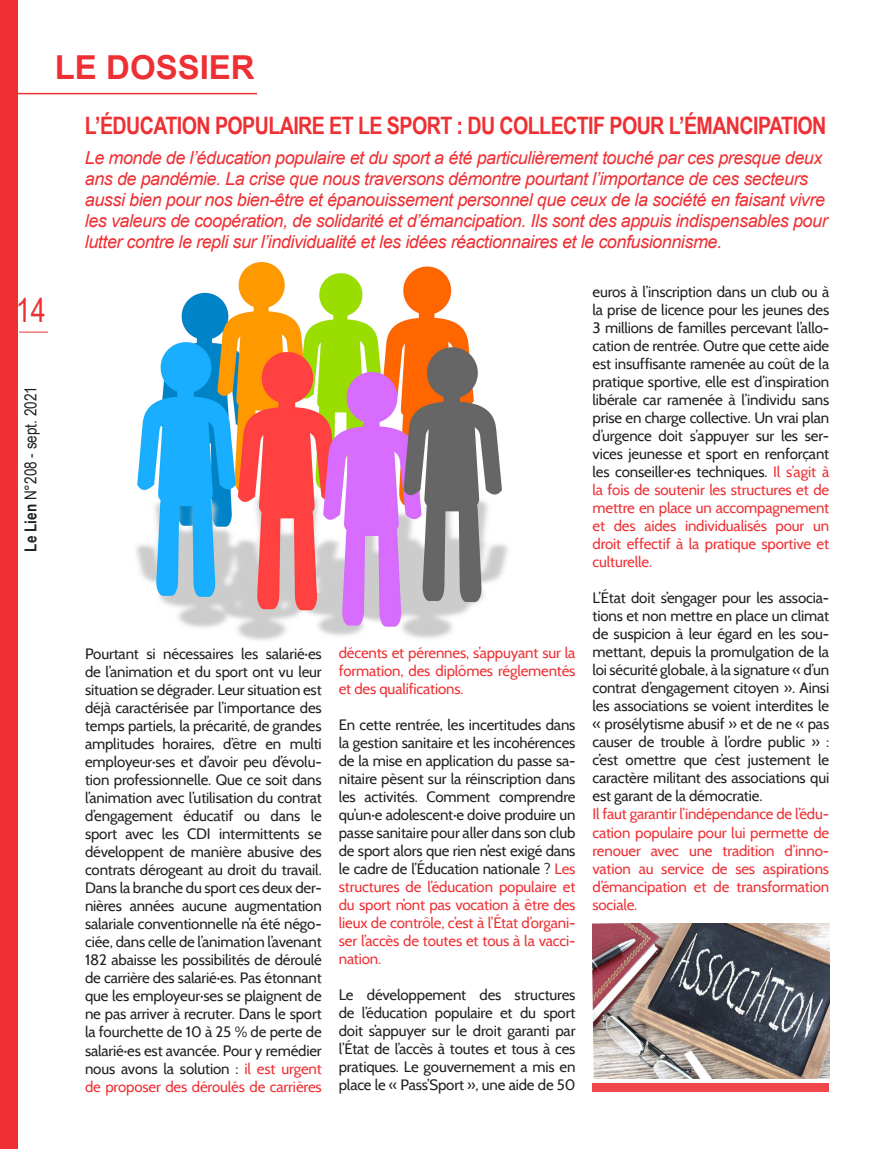
<style>
.page{position:relative;width:893px;height:1149px;background:#fff}
.page>*{position:absolute;margin:0;border:0;box-sizing:border-box;transform-origin:0 0}
.t1{font:700 33px "Arial";color:#ee3034}
.t2{font:33px "Arial Narrow";color:#ee3034}
.t3{font:700 24px "Arial Narrow";letter-spacing:-.025em;color:#ee3034}
.t4{font:italic 18px/21px "Arial";letter-spacing:-.025em;color:#ee3034}
.t5{font:16.5px "Arial Narrow";color:#231f20}
.t6{font:15px/18px "Cabin";letter-spacing:-.01em;color:#231f20;text-align:justify}
.t7{font:15px/18px "Cabin";letter-spacing:-.01em;color:#ee3034;text-align:justify}
.s1{font-weight:700}
.s2{color:#ee3034}
</style>
<div class="page">
<hr style="left:0;top:93px;width:257px;height:1px;background:#ee3034">
<svg style="left:19px;top:332px;width:29px;height:1px"></svg>
<div style="left:0;top:0;width:17px;height:1148px;background:#ee3034"></div>
<img style="left:592px;top:923px;width:237px;height:155px">
<img style="left:136px;top:262px;width:372px;height:379px">
<div style="left:593px;top:1082px;width:236px;height:9px;background:#ef474b"></div>
<p class="t1" style="left:55px;top:45px;width:201px">LE DOSSIER</p>
<p class="t3" style="left:85px;top:108px;width:743px">L’ÉDUCATION POPULAIRE ET LE SPORT : DU COLLECTIF POUR L’ÉMANCIPATION</p>
<p class="t4" style="left:85px;top:148px;width:744px">Le monde de l’éducation populaire et du sport a été particulièrement touché par ces presque deux ans de pandémie. La crise que nous traversons démontre pourtant l’importance de ces secteurs aussi bien pour nos bien-être et épanouissement personnel que ceux de la société en faisant vivre les valeurs de coopération, de solidarité et d’émancipation. Ils sont des appuis indispensables pour lutter contre le repli sur l’individualité et les idées réactionnaires et le confusionnisme.</p>
<p class="t2" style="left:16px;top:286px;width:32px">14</p>
<p class="t5" style="left:19px;top:551px;width:167px;rotate:-90deg"><span class="s1">Le Lien</span> N°208 - sept. 2021</p>
<p class="t6" style="left:85px;top:644px;width:238px">Pourtant si nécessaires les salarié·es de l’animation et du sport ont vu leur situation se dégrader. Leur situation est déjà caractérisée par l’importance des temps partiels, la précarité, de grandes amplitudes horaires, d’être en multi employeur·ses et d’avoir peu d’évolu&shy;tion professionnelle. Que ce soit dans l’animation avec l’utilisation du contrat d’engagement éducatif ou dans le sport avec les CDI intermittents se développent de manière abusive des contrats dérogeant au droit du travail.<br>Dans la branche du sport ces deux der&shy;nières années aucune augmentation salariale conventionnelle n’a été négo&shy;ciée, dans celle de l’animation l’avenant 182 abaisse les possibilités de déroulé de carrière des salarié·es. Pas étonnant que les employeur·ses se plaignent de ne pas arriver à recruter. Dans le sport la fourchette de 10 à 25 % de perte de salarié·es est avancée. Pour y remédier nous avons la solution : <span class="s2">il est urgent de proposer des déroulés de carrières</span></p>
<p class="t7" style="left:339px;top:643px;width:238px">décents et pérennes, s’appuyant sur la formation, des diplômes réglementés et des qualifications.</p>
<p class="t6" style="left:339px;top:715px;width:238px">En cette rentrée, les incertitudes dans la gestion sanitaire et les incohérences de la mise en application du passe sa&shy;nitaire pèsent sur la réinscription dans les activités. Comment comprendre qu’un·e adolescent·e doive produire un passe sanitaire pour aller dans son club de sport alors que rien n’est exigé dans le cadre de l’Éducation nationale ? <span class="s2">Les structures de l’éducation populaire et du sport n’ont pas vocation à être des lieux de contrôle, c’est à l’État d’organi&shy;ser l’accès de toutes et tous à la vacci&shy;nation.</span></p>
<p class="t6" style="left:339px;top:985px;width:238px">Le développement des structures de l’éducation populaire et du sport doit s’appuyer sur le droit garanti par l’État de l’accès à toutes et tous à ces pratiques. Le gouvernement a mis en place le « Pass’Sport », une aide de 50</p>
<p class="t6" style="left:592px;top:282px;width:238px">euros à l’inscription dans un club ou à la prise de licence pour les jeunes des 3 millions de familles percevant l’allo&shy;cation de rentrée. Outre que cette aide est insuffisante ramenée au coût de la pratique sportive, elle est d’inspiration libérale car ramenée à l’individu sans prise en charge collective. Un vrai plan d’urgence doit s’appuyer sur les ser&shy;vices jeunesse et sport en renforçant les conseiller·es techniques. <span class="s2">Il s’agit à la fois de soutenir les structures et de mettre en place un accompagnement et des aides individualisés pour un droit effectif à la pratique sportive et culturelle.</span></p>
<p class="t6" style="left:592px;top:588px;width:238px">L’État doit s’engager pour les associa&shy;tions et non mettre en place un climat de suspicion à leur égard en les sou&shy;mettant, depuis la promulgation de la loi sécurité globale, à la signature « d’un contrat d’engagement citoyen ». Ainsi les associations se voient interdites le « prosélytisme abusif » et de ne « pas causer de trouble à l’ordre public » : c’est omettre que c’est justement le caractère militant des associations qui est garant de la démocratie.</p>
<p class="t7" style="left:592px;top:804px;width:238px">Il faut garantir l’indépendance de l’édu&shy;cation populaire pour lui permette de renouer avec une tradition d’inno&shy;vation au service de ses aspirations d’émancipation et de transformation sociale.</p>
</div>
